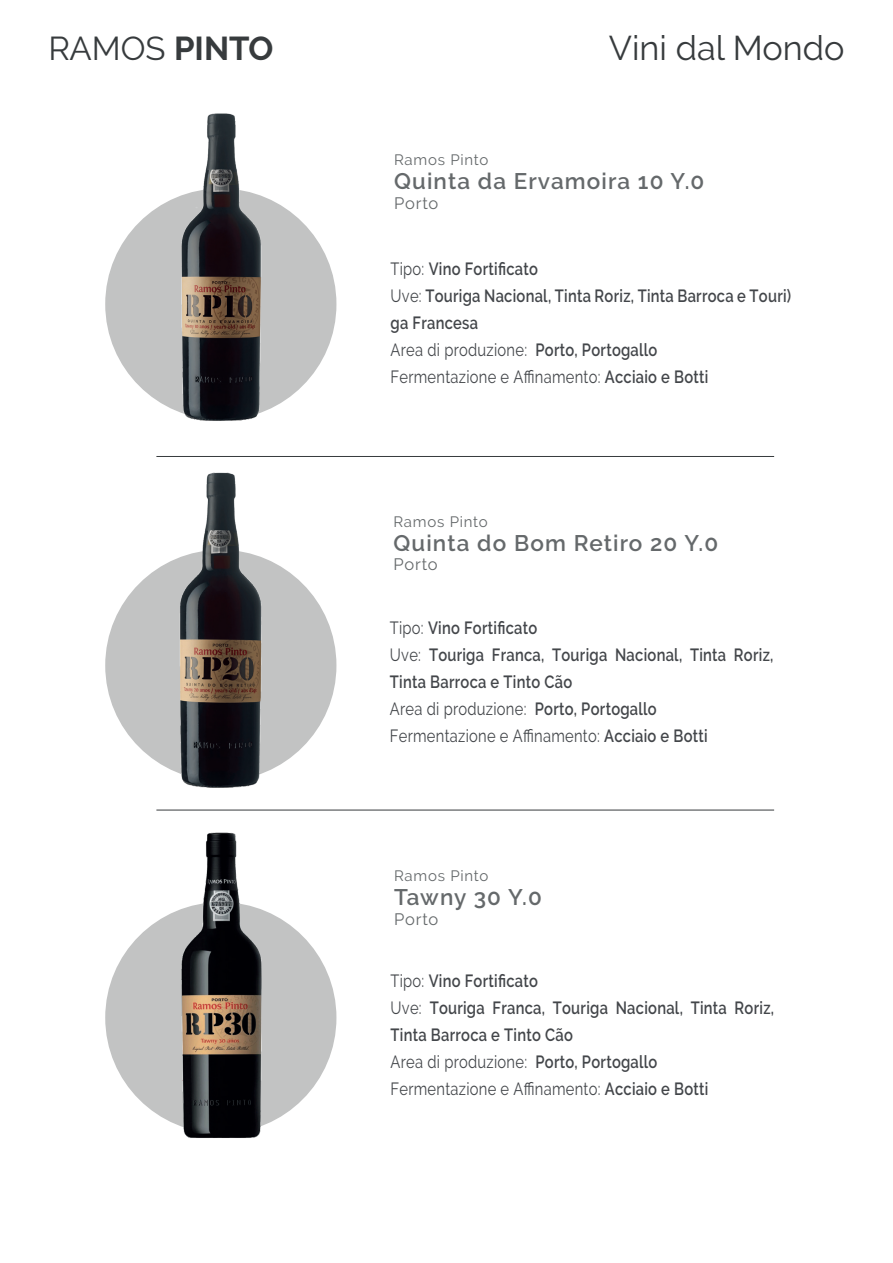
<style>
.page{position:relative;width:893px;height:1263px;background:#fff}
.page>*{position:absolute;margin:0;border:0;box-sizing:border-box;transform-origin:0 0}
.t1{font:34.2px "Raleway";color:#373b3d}
.t2{font:33px "Raleway";color:#373b3d}
.t3{font:600 22.5px "Raleway";letter-spacing:.05em;color:#65696b}
.t4{font:600 17.7px/27px "Raleway";letter-spacing:.02em;color:#43464a;scale:.83 1}
.t5{font:16.5px "Raleway";letter-spacing:.045em;color:#65696b}
.t6{font:15px "Raleway";letter-spacing:.05em;color:#65696b}
.s1{font-weight:700}
.s2{font-weight:400}
</style>
<div class="page">
<hr style="left:156px;top:456px;width:618px;height:1px;background:#373b3d">
<hr style="left:156px;top:810px;width:618px;height:1px;background:#373b3d">
<div style="left:105px;top:188px;width:231px;height:232px;background:#c2c3c3;border-radius:50%"></div>
<div style="left:105px;top:550px;width:231px;height:231px;background:#c2c3c3;border-radius:50%"></div>
<div style="left:105px;top:902px;width:231px;height:231px;background:#c2c3c3;border-radius:50%"></div>
<img style="left:165px;top:113px;width:111px;height:308px">
<img style="left:164px;top:472px;width:114px;height:316px">
<img style="left:165px;top:832px;width:111px;height:306px">
<h2 class="t2" style="left:48px;top:29px;width:227px">RAMOS <span class="s1">PINTO</span></h2>
<h1 class="t1" style="left:609px;top:28px;width:237px">Vini dal Mondo</h1>
<p class="t6" style="left:394px;top:151px;width:96px">Ramos Pinto</p>
<p class="t3" style="left:394px;top:168px;width:312px">Quinta da Ervamoira 10 Y.0</p>
<p class="t5" style="left:394px;top:193px;width:46px">Porto</p>
<p class="t4" style="left:391px;top:255px;width:484px"><span class="s2">Tipo:</span> Vino Fortificato<br><span class="s2">Uve:</span> Touriga Nacional, Tinta Roriz, Tinta Barroca e Touri) ga Francesa<br><span class="s2">Area di produzione:</span> Porto, Portogallo<br><span class="s2">Fermentazione e Affinamento:</span> Acciaio e Botti</p>
<p class="t6" style="left:393px;top:513px;width:96px">Ramos Pinto</p>
<p class="t3" style="left:393px;top:530px;width:326px">Quinta do Bom Retiro 20 Y.0</p>
<p class="t5" style="left:393px;top:555px;width:46px">Porto</p>
<p class="t4" style="left:390px;top:615px;width:464px"><span class="s2">Tipo:</span> Vino Fortificato<br><span class="s2">Uve:</span> Touriga Franca, Touriga Nacional, Tinta Roriz, Tinta Barroca e Tinto Cão<br><span class="s2">Area di produzione:</span> Porto, Portogallo<br><span class="s2">Fermentazione e Affinamento:</span> Acciaio e Botti</p>
<p class="t6" style="left:394px;top:867px;width:96px">Ramos Pinto</p>
<p class="t3" style="left:394px;top:884px;width:149px">Tawny 30 Y.0</p>
<p class="t5" style="left:394px;top:909px;width:46px">Porto</p>
<p class="t4" style="left:391px;top:967px;width:464px"><span class="s2">Tipo:</span> Vino Fortificato<br><span class="s2">Uve:</span> Touriga Franca, Touriga Nacional, Tinta Roriz, Tinta Barroca e Tinto Cão<br><span class="s2">Area di produzione:</span> Porto, Portogallo<br><span class="s2">Fermentazione e Affinamento:</span> Acciaio e Botti</p>
</div>
